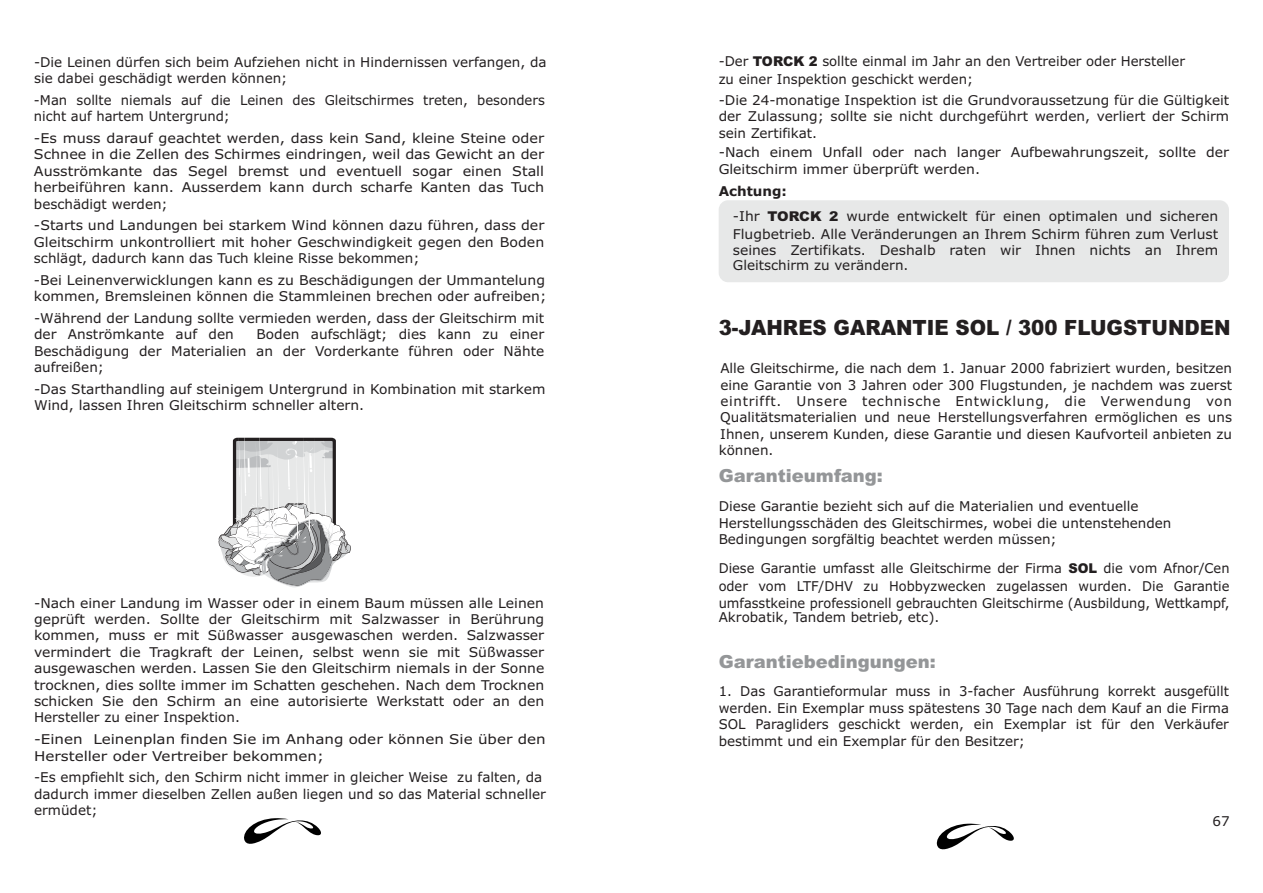
<style>
.page{position:relative;width:1263px;height:893px;background:#fff}
.page>*{position:absolute;margin:0;border:0;box-sizing:border-box;transform-origin:0 0}
.t1{font:900 21px "Arial";color:#231f20;scale:.94 1}
.t2{font:900 18px "Arial";color:#949698}
.t3{font:13.5px/16.4px "Verdana";color:#231f20}
.t4{font:13.5px/16.4px "Verdana";color:#231f20;text-align:justify;scale:1.06 1}
.t5{font:13.5px/17.7px "Verdana";color:#231f20;scale:.96 1}
.t6{font:13.5px/16.4px "Verdana";color:#231f20;text-align:justify;scale:1.05 1}
.t7{font:13.5px/16.4px "Verdana";color:#231f20;scale:1.12 1}
.t8{font:700 13.5px "Verdana";color:#231f20}
.t9{font:900 13.5px "Arial";letter-spacing:-.01em;color:#231f20}
.s1{font-family:"Arial";font-weight:900}
</style>
<div class="page">
<svg style="left:218px;top:437px;width:133px;height:151px"></svg>
<svg style="left:244px;top:818px;width:77px;height:26px"></svg>
<div style="left:719px;top:200px;width:510px;height:82px;background:#e7e8e8;border-radius:9px"></div>
<svg style="left:936px;top:823px;width:78px;height:27px"></svg>
<p class="t3" style="left:34px;top:55px;width:514px">-Die Leinen dürfen sich beim Aufziehen nicht in Hindernissen verfangen, da sie dabei geschädigt werden können;</p>
<p class="t3" style="left:34px;top:93px;width:512px">-Man sollte niemals auf die Leinen des Gleitschirmes treten, besonders nicht auf hartem Untergrund;</p>
<p class="t4" style="left:34px;top:131px;width:483px">-Es muss darauf geachtet werden, dass kein Sand, kleine Steine oder Schnee in die Zellen des Schirmes eindringen, weil das Gewicht an der Ausströmkante das Segel bremst und eventuell sogar einen Stall herbeiführen kann. Ausserdem kann durch scharfe Kanten das Tuch beschädigt werden;</p>
<p class="t6" style="left:34px;top:218px;width:488px">-Starts und Landungen bei starkem Wind können dazu führen, dass der Gleitschirm unkontrolliert mit hoher Geschwindigkeit gegen den Boden schlägt, dadurch kann das Tuch kleine Risse bekommen;</p>
<p class="t3" style="left:34px;top:273px;width:514px">-Bei Leinenverwicklungen kann es zu Beschädigungen der Ummantelung kommen, Bremsleinen können die Stammleinen brechen oder aufreiben;</p>
<p class="t3" style="left:34px;top:311px;width:512px">-Während der Landung sollte vermieden werden, dass der Gleitschirm mit der Anströmkante auf den</p>
<p class="t3" style="left:34px;top:327px;width:512px;text-align:justify;text-indent:222px">Boden aufschlägt; dies kann zu einer Beschädigung der Materialien an der Vorderkante führen oder Nähte aufreißen;</p>
<p class="t3" style="left:34px;top:382px;width:513px">-Das Starthandling auf steinigem Untergrund in Kombination mit starkem<br>Wind, lassen Ihren Gleitschirm schneller altern.</p>
<p class="t3" style="left:34px;top:596px;width:512px;text-align:justify">-Nach einer Landung im Wasser oder in einem Baum müssen alle Leinen geprüft werden. Sollte der Gleitschirm mit Salzwasser in Berührung kommen, muss er mit Süßwasser ausgewaschen werden. Salzwasser vermindert die Tragkraft der Leinen, selbst wenn sie mit Süßwasser ausgewaschen werden. Lassen Sie den Gleitschirm niemals in der Sonne trocknen, dies sollte immer im Schatten geschehen. Nach dem Trocknen schicken Sie den Schirm an eine autorisierte Werkstatt oder an den Hersteller zu einer Inspektion.</p>
<p class="t7" style="left:34px;top:732px;width:458px">-Einen Leinenplan finden Sie im Anhang oder können Sie über den<br>Hersteller oder Vertreiber bekommen;</p>
<p class="t3" style="left:34px;top:770px;width:513px">-Es empfiehlt sich, den Schirm nicht immer in gleicher Weise zu falten, da dadurch immer dieselben Zellen außen liegen und so das Material schneller ermüdet;</p>
<p class="t3" style="left:719px;top:54px;width:468px;line-height:17.7px">-Der <span class="s1">TORCK 2</span> sollte einmal im Jahr an den Vertreiber oder Hersteller zu einer Inspektion geschickt werden;</p>
<p class="t3" style="left:719px;top:93px;width:512px;text-align:justify">-Die 24-monatige Inspektion ist die Grundvoraussetzung für die Gültigkeit der Zulassung; sollte sie nicht durchgeführt werden, verliert der Schirm sein Zertifikat.</p>
<p class="t3" style="left:719px;top:145px;width:512px">-Nach einem Unfall oder nach langer Aufbewahrungszeit, sollte der<br>Gleitschirm immer überprüft werden.</p>
<p class="t8" style="left:719px;top:185px;width:70px">Achtung:</p>
<p class="t3" style="left:733px;top:209px;width:28px">-Ihr</p>
<p class="t3" style="left:733px;top:208px;width:487px;line-height:17.7px;text-align:right">wurde entwickelt für einen optimalen und sicheren<br>Flugbetrieb. Alle Veränderungen an Ihrem Schirm führen zum Verlust</p>
<p class="t3" style="left:733px;top:243px;width:487px">seines Zertifikats. Deshalb raten wir Ihnen nichts an Ihrem</p>
<p class="t9" style="left:767px;top:211px;width:72px">TORCK 2</p>
<p class="t3" style="left:733px;top:258px;width:177px">Gleitschirm zu verändern.</p>
<h1 class="t1" style="left:719px;top:320px;width:546px">3-JAHRES GARANTIE SOL / 300 FLUGSTUNDEN</h1>
<p class="t3" style="left:719px;top:361px;width:515px;text-align:justify">Alle Gleitschirme, die nach dem 1. Januar 2000 fabriziert wurden, besitzen eine Garantie von 3 Jahren oder 300 Flugstunden, je nachdem was zuerst eintrifft. Unsere technische Entwicklung, die Verwendung von Qualitätsmaterialien und neue Herstellungsverfahren ermöglichen es uns Ihnen, unserem Kunden, diese Garantie und diesen Kaufvorteil anbieten zu können.</p>
<h2 class="t2" style="left:719px;top:470px;width:166px">Garantieumfang:</h2>
<p class="t3" style="left:719px;top:499px;width:454px">Diese Garantie bezieht sich auf die Materialien und eventuelle<br>Herstellungsschäden des Gleitschirmes, wobei die untenstehenden<br>Bedingungen sorgfältig beachtet werden müssen;</p>
<p class="t5" style="left:719px;top:561px;width:534px">Diese Garantie umfasst alle Gleitschirme der Firma <span class="s1">SOL</span> die vom Afnor/Cen oder vom LTF/DHV zu Hobbyzwecken zugelassen wurden. Die Garantie</p>
<p class="t5" style="left:719px;top:597px;width:534px;line-height:14px">umfasstkeine professionell gebrauchten Gleitschirme (Ausbildung, Wettkampf,<br>Akrobatik, Tandem betrieb, etc).</p>
<h2 class="t2" style="left:719px;top:655px;width:219px">Garantiebedingungen:</h2>
<p class="t3" style="left:719px;top:684px;width:512px;text-align:justify">1. Das Garantieformular muss in 3-facher Ausführung korrekt ausgefüllt werden. Ein Exemplar muss spätestens 30 Tage nach dem Kauf an die Firma SOL Paragliders geschickt werden, ein Exemplar ist für den Verkäufer bestimmt und ein Exemplar für den Besitzer;</p>
<p class="t3" style="left:1213px;top:814px;width:19px">67</p>
</div>
